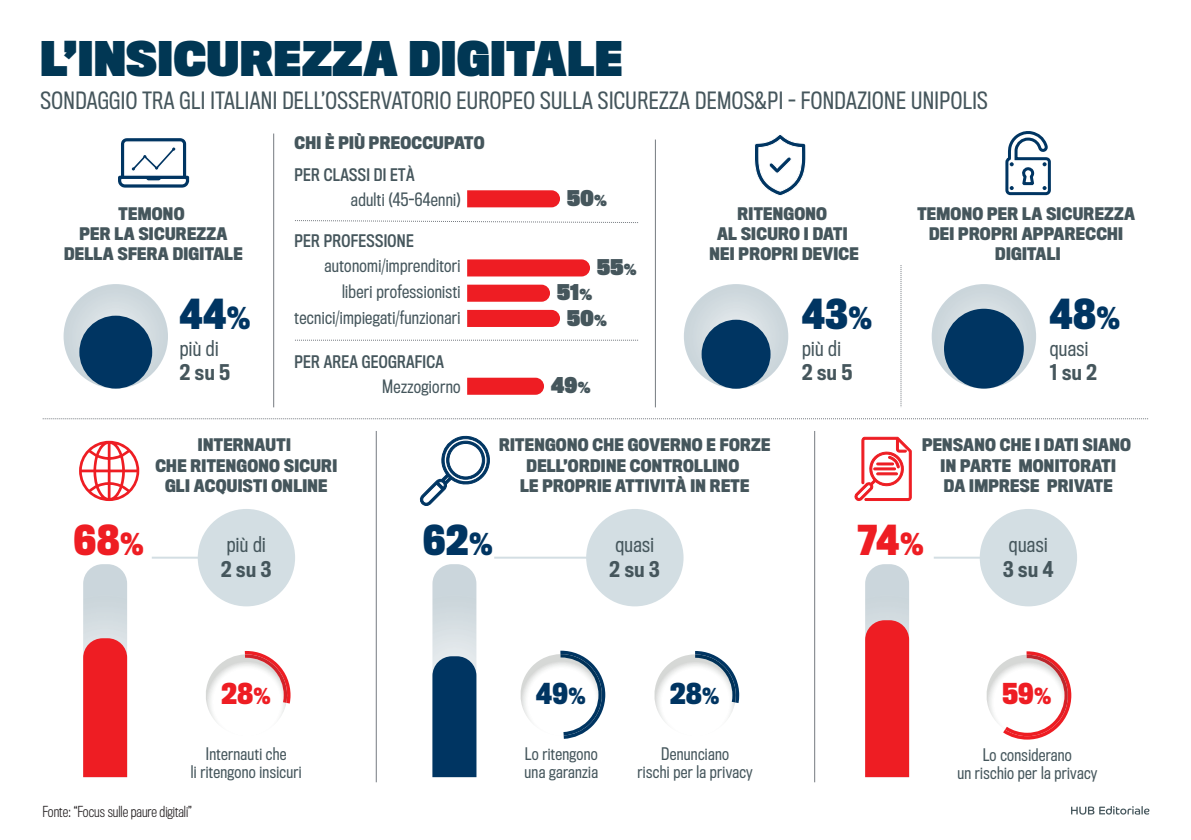
<style>
.page{position:relative;width:1191px;height:840px;background:#fff}
.page>*{position:absolute;margin:0;border:0;box-sizing:border-box;transform-origin:0 0}
.t1{font:900 44px "Titling Gothic FB Cond";letter-spacing:.02em;color:#013754}
.t2{font:700 38px "Titling Gothic FB Cond";letter-spacing:.025em;color:#003562}
.t3{font:700 38px "Titling Gothic FB Cond";color:#ee1d23}
.t4{font:700 26.6px "Titling Gothic FB Cond";color:#ee1d23}
.t5{font:700 26.6px "Titling Gothic FB Cond";color:#003562}
.t6{font:22px "Titling Gothic FB Cond";letter-spacing:.02em;color:#45565c}
.t7{font:20px "Titling Gothic FB Cond";letter-spacing:.02em;color:#45565c}
.t8{font:500 20px "Titling Gothic FB Cond";letter-spacing:.02em;color:#45565c}
.t9{font:900 20px/25.2px "Titling Gothic FB Cond";letter-spacing:.02em;color:#45565c}
.t10{font:17px/26px "Titling Gothic FB Cond";letter-spacing:.02em;color:#45565c;text-align:right}
.t11{font:700 16px/20px "Titling Gothic FB Cond";letter-spacing:.02em;color:#45565c;text-align:center}
.t12{font:16px/18px "Titling Gothic FB Cond";letter-spacing:.02em;color:#45565c;text-align:center}
.t13{font:16px "Titling Gothic FB Cond Standard";letter-spacing:.02em;color:#45565c}
.t14{font:300 14px "Titling Gothic FB Cond";color:#231f20}
.s1{font-size:28px}
.s2{font-size:14px}
.s3{font-size:20.4px}
</style>
<div class="page">
<svg style="left:1071px;top:806px;width:78px;height:8px"></svg>
<svg style="left:43px;top:418px;width:1105px;height:1px"></svg>
<img style="left:64px;top:284px;width:104px;height:104px;border-radius:52px">
<div style="left:79px;top:315px;width:73px;height:73px;background:#003562;border-radius:50%"></div>
<img style="left:684px;top:284px;width:104px;height:104px;border-radius:52px">
<div style="left:701px;top:319px;width:69px;height:69px;background:#003562;border-radius:50%"></div>
<img style="left:931px;top:284px;width:105px;height:104px;border-radius:52px">
<div style="left:944px;top:308px;width:79px;height:80px;background:#003562;border-radius:50%"></div>
<svg style="left:467px;top:190px;width:93px;height:17px;background:#ee252b"></svg>
<svg style="left:467px;top:259px;width:123px;height:17px;background:#ee252b"></svg>
<svg style="left:467px;top:284px;width:83px;height:17px"></svg>
<div style="left:467px;top:310px;width:93px;height:17px;background:#ee1d23"></div>
<svg style="left:467px;top:377px;width:77px;height:17px"></svg>
<hr style="left:273px;top:133px;width:1px;height:274px;background:#767b81">
<hr style="left:655px;top:139px;width:1px;height:268px;background:#767b81">
<svg style="left:900px;top:265px;width:1px;height:142px"></svg>
<hr style="left:376px;top:430px;width:1px;height:351px;background:#767b81">
<hr style="left:814px;top:430px;width:1px;height:351px;background:#767b81">
<svg style="left:206px;top:651px;width:84px;height:70px"></svg>
<svg style="left:118px;top:138px;width:72px;height:50px"></svg>
<svg style="left:754px;top:135px;width:52px;height:61px"></svg>
<svg style="left:1005px;top:131px;width:46px;height:65px"></svg>
<svg style="left:295px;top:220px;width:343px;height:3px"></svg>
<svg style="left:295px;top:339px;width:343px;height:1px"></svg>
<img style="left:83px;top:564px;width:44px;height:74px">
<div style="left:83px;top:638px;width:44px;height:138px;background:#ee1d23"></div>
<svg style="left:79px;top:440px;width:60px;height:61px"></svg>
<div style="left:198px;top:508px;width:97px;height:98px;background:#d3dee3;border-radius:50%"></div>
<hr style="left:152px;top:556px;width:52px;height:2px;background:#d3dee3">
<img style="left:865px;top:564px;width:44px;height:56px">
<div style="left:865px;top:620px;width:44px;height:156px;background:#ee1d23"></div>
<div style="left:979px;top:508px;width:98px;height:98px;background:#d3dee3;border-radius:50%"></div>
<hr style="left:933px;top:556px;width:53px;height:2px;background:#d3dee3">
<svg style="left:986px;top:651px;width:85px;height:88px"></svg>
<svg style="left:854px;top:436px;width:57px;height:64px"></svg>
<svg style="left:520px;top:650px;width:86px;height:88px"></svg>
<svg style="left:654px;top:651px;width:85px;height:72px"></svg>
<img style="left:432px;top:564px;width:44px;height:92px">
<div style="left:432px;top:656px;width:44px;height:120px;background:#003562"></div>
<div style="left:586px;top:508px;width:97px;height:98px;background:#d3dee3;border-radius:50%"></div>
<hr style="left:494px;top:556px;width:98px;height:2px;background:#d3dee3">
<svg style="left:419px;top:435px;width:71px;height:70px"></svg>
<h1 class="t1" style="left:41px;top:29px;width:583px">L’INSICUREZZA DIGITALE</h1>
<h3 class="t6" style="left:41px;top:87px;width:949px">SONDAGGIO TRA GLI ITALIANI DELL’OSSERVATORIO EUROPEO SULLA SICUREZZA DEMOS&amp;PI - FONDAZIONE UNIPOLIS</h3>
<p class="t11" style="left:294px;top:133px;width:191px">CHI È PIÙ PREOCCUPATO</p>
<p class="t11" style="left:64px;top:203px;width:180px">TEMONO<br>PER LA SICUREZZA<br>DELLA SFERA DIGITALE</p>
<h2 class="t2" style="left:180px;top:290px;width:72px">44<span class="s1">%</span></h2>
<p class="t7" style="left:180px;top:336px;width:40px">più di</p>
<p class="t8" style="left:180px;top:359px;width:52px">2 su 5</p>
<p class="t13" style="left:294px;top:165px;width:121px">PER CLASSI DI ETÀ</p>
<p class="t10" style="left:351px;top:186px;width:111px">adulti (45-64enni)</p>
<p class="t13" style="left:294px;top:232px;width:121px">PER PROFESSIONE</p>
<p class="t10" style="left:294px;top:253px;width:167px">autonomi/imprenditori liberi professionisti tecnici/impiegati/funzionari</p>
<p class="t13" style="left:294px;top:352px;width:151px">PER AREA GEOGRAFICA</p>
<p class="t10" style="left:382px;top:373px;width:80px">Mezzogiorno</p>
<p class="t9" style="left:567px;top:185px;width:41px">50<span class="s2">%</span></p>
<p class="t9" style="left:597px;top:254px;width:41px">55<span class="s2">%</span></p>
<p class="t9" style="left:567px;top:279px;width:41px;text-indent:-10px">51<span class="s2">%<br></span>50<span class="s2">%</span></p>
<p class="t9" style="left:551px;top:372px;width:41px">49<span class="s2">%</span></p>
<p class="t11" style="left:709px;top:203px;width:151px">RITENGONO<br>AL SICURO I DATI<br>NEI PROPRI DEVICE</p>
<h2 class="t2" style="left:802px;top:290px;width:72px">43<span class="s1">%</span></h2>
<p class="t7" style="left:802px;top:336px;width:40px">più di</p>
<p class="t8" style="left:802px;top:359px;width:52px">2 su 5</p>
<p class="t11" style="left:917px;top:203px;width:219px">TEMONO PER LA SICUREZZA<br>DEI PROPRI APPARECCHI<br>DIGITALI</p>
<h2 class="t2" style="left:1049px;top:290px;width:72px">48<span class="s1">%</span></h2>
<p class="t7" style="left:1049px;top:336px;width:40px">quasi</p>
<p class="t8" style="left:1049px;top:359px;width:49px">1 su 2</p>
<h2 class="t3" style="left:74px;top:516px;width:72px">68<span class="s1">%</span></h2>
<p class="t11" style="left:155px;top:435px;width:183px">INTERNAUTI<br>CHE RITENGONO SICURI<br>GLI ACQUISTI ONLINE</p>
<p class="t7" style="left:227px;top:533px;width:40px">più di</p>
<p class="t8" style="left:221px;top:556px;width:52px">2 su 3</p>
<p class="t11" style="left:499px;top:435px;width:273px">RITENGONO CHE GOVERNO E FORZE<br>DELL’ORDINE CONTROLLINO<br>LE PROPRIE ATTIVITÀ IN RETE</p>
<h2 class="t2" style="left:423px;top:516px;width:71px">62<span class="s1">%</span></h2>
<p class="t7" style="left:615px;top:533px;width:40px">quasi</p>
<p class="t8" style="left:609px;top:556px;width:52px">2 su 3</p>
<p class="t11" style="left:922px;top:435px;width:210px">PENSANO CHE I DATI SIANO<br>IN PARTE MONITORATI<br>DA IMPRESE PRIVATE</p>
<h2 class="t3" style="left:858px;top:516px;width:67px">74<span class="s1">%</span></h2>
<p class="t7" style="left:1009px;top:533px;width:40px">quasi</p>
<p class="t8" style="left:1003px;top:556px;width:52px">3 su 4</p>
<h3 class="t4" style="left:221px;top:677px;width:51px">28<span class="s3">%</span></h3>
<h3 class="t5" style="left:536px;top:676px;width:51px">49<span class="s3">%</span></h3>
<h3 class="t5" style="left:670px;top:677px;width:51px">28<span class="s3">%</span></h3>
<h3 class="t4" style="left:1002px;top:677px;width:51px">59<span class="s3">%</span></h3>
<p class="t12" style="left:191px;top:744px;width:112px">Internauti che<br>li ritengono insicuri</p>
<p class="t12" style="left:524px;top:744px;width:75px;text-align:left">Lo ritengono una garanzia</p>
<p class="t12" style="left:637px;top:744px;width:117px">Denunciano<br>rischi per la privacy</p>
<p class="t12" style="left:957px;top:745px;width:141px">Lo considerano<br>un rischio per la privacy</p>
<p class="t14" style="left:43px;top:802px;width:151px">Fonte: “Focus sulle paure digitali”</p>
</div>
